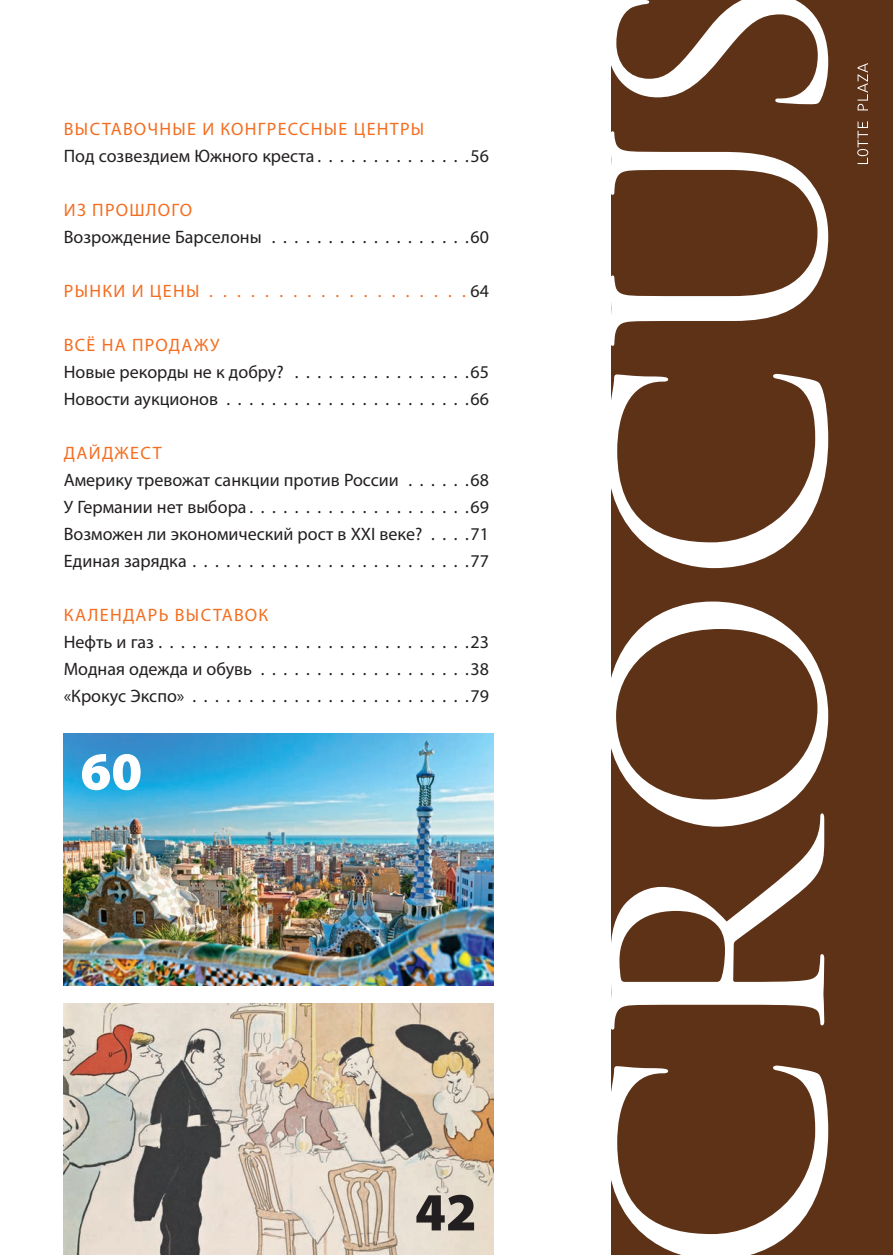
<style>
.page{position:relative;width:893px;height:1255px;background:#fff}
.page>*{position:absolute;margin:0;border:0;box-sizing:border-box;transform-origin:0 0}
.t1{font:900 54px "Myriad Pro";color:#231f20}
.t2{font:900 54px "Myriad Pro";color:#fff}
.t3{font:18px/27px "Myriad Pro";color:#231f20;text-align:justify}
.t4{font:18px "Myriad Pro";letter-spacing:.07em;color:#f36e21}
.s1{color:#231f20}
</style>
<div class="page">
<img style="left:64px;top:733px;width:429px;height:252px">
<img style="left:64px;top:1003px;width:429px;height:251px">
<div style="left:611px;top:0;width:282px;height:1254px;background:#5e3217"></div>
<svg style="left:857px;top:121px;width:11px;height:43px"></svg>
<svg style="left:611px;top:1065px;width:217px;height:189px"></svg>
<svg style="left:611px;top:826px;width:213px;height:203px"></svg>
<svg style="left:611px;top:601px;width:217px;height:225px"></svg>
<svg style="left:611px;top:374px;width:217px;height:194px"></svg>
<svg style="left:611px;top:131px;width:217px;height:215px"></svg>
<svg style="left:611px;top:0;width:257px;height:110px"></svg>
<p class="t4" style="left:64px;top:122px;width:362px">ВЫСТАВОЧНЫЕ И КОНГРЕССНЫЕ ЦЕНТРЫ</p>
<p class="t3" style="left:64px;top:143px;width:427px">Под созвездием Южного креста . . . . . . . . . . . . . .56</p>
<p class="t4" style="left:64px;top:203px;width:130px">ИЗ ПРОШЛОГО</p>
<p class="t3" style="left:64px;top:224px;width:427px">Возрождение Барселоны . . . . . . . . . . . . . . . . . .60</p>
<p class="t4" style="left:64px;top:284px;width:427px">РЫНКИ И ЦЕНЫ . . . . . . . . . . . . . . . . . . . <span class="s1">64</span></p>
<p class="t4" style="left:64px;top:338px;width:157px">ВСЁ НА ПРОДАЖУ</p>
<p class="t3" style="left:64px;top:359px;width:427px">Новые рекорды не к добру? . . . . . . . . . . . . . . . .65<br>Новости аукционов . . . . . . . . . . . . . . . . . . . . . .66</p>
<p class="t4" style="left:64px;top:446px;width:99px">ДАЙДЖЕСТ</p>
<p class="t3" style="left:64px;top:467px;width:427px">Америку тревожат санкции против России . . . . . .68<br>У Германии нет выбора . . . . . . . . . . . . . . . . . . . .69<br>Возможен ли экономический рост в XXI веке? . . . .71<br>Единая зарядка . . . . . . . . . . . . . . . . . . . . . . . . .77</p>
<p class="t4" style="left:64px;top:608px;width:206px">КАЛЕНДАРЬ ВЫСТАВОК</p>
<p class="t3" style="left:64px;top:629px;width:427px">Нефть и газ . . . . . . . . . . . . . . . . . . . . . . . . . . . .23<br>Модная одежда и обувь . . . . . . . . . . . . . . . . . . .38 «Крокус Экспо» . . . . . . . . . . . . . . . . . . . . . . . . .79</p>
<h1 class="t2" style="left:80px;top:750px;width:63px">60</h1>
<h1 class="t1" style="left:415px;top:1191px;width:63px">42</h1>
</div>
